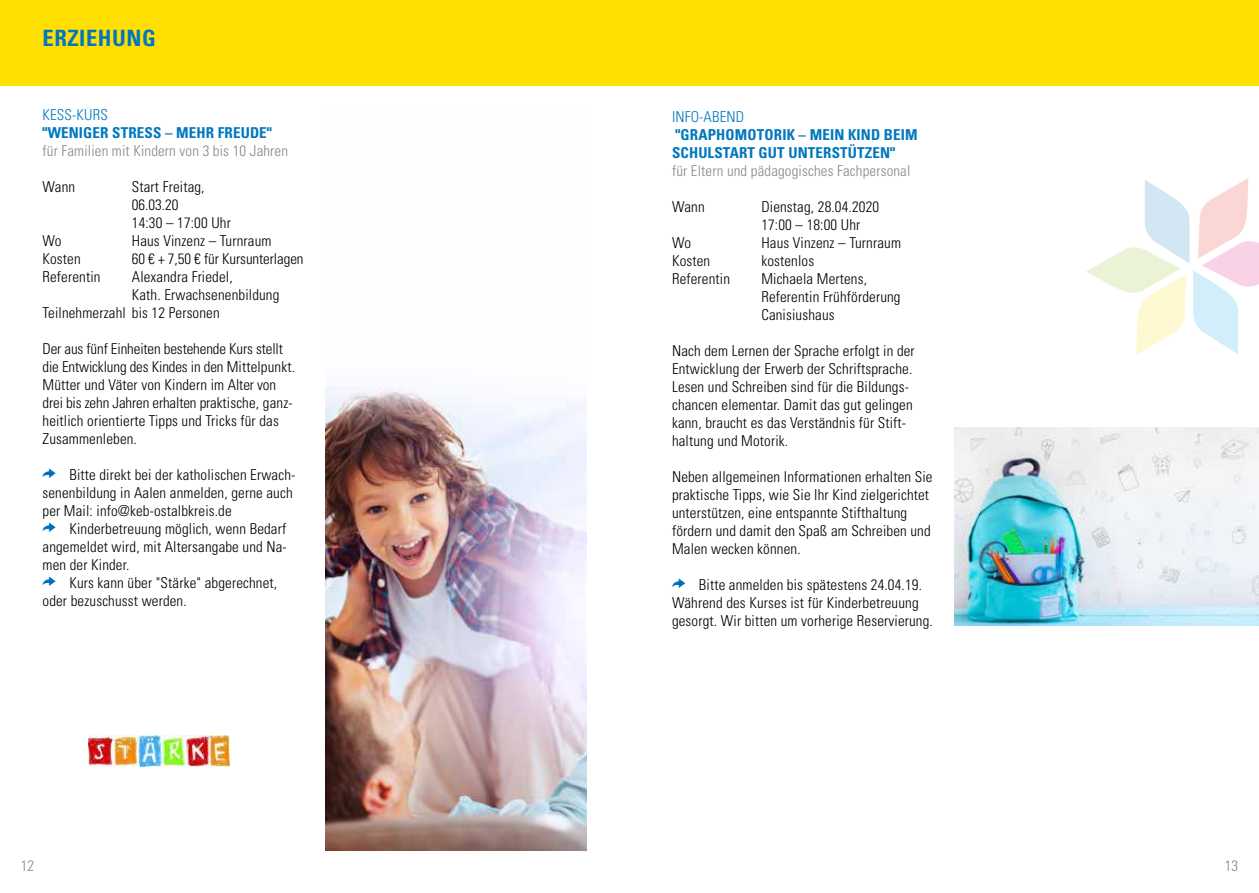
<style>
.page{position:relative;width:1259px;height:893px;background:#fff}
.page>*{position:absolute;margin:0;border:0;box-sizing:border-box;transform-origin:0 0}
.t1{font:700 condensed 22.5px "Univers LT Std";letter-spacing:.025em;color:#0077be}
.t2{font:300 condensed 15px/18px "Univers LT Std";letter-spacing:.01em;color:#000}
.t3{font:300 condensed 15px/18px "Univers LT Std";letter-spacing:-.01em;color:#000}
.t4{font:700 condensed 15px/18px "Univers LT Std";letter-spacing:.01em;color:#0077be}
.t5{font:300 condensed 15px "Univers LT Std";letter-spacing:.01em;color:#878787}
.t6{font:300 condensed 15px "Univers LT Std";letter-spacing:.01em;color:#0077be}
</style>
<div class="page">
<div style="left:0;top:0;width:629px;height:85px;background:#ffe000"></div>
<div style="left:629px;top:0;width:630px;height:85px;background:#ffe000"></div>
<img style="left:325px;top:387px;width:262px;height:463px">
<img style="left:955px;top:427px;width:304px;height:198px">
<img style="left:89px;top:736px;width:140px;height:31px">
<svg style="left:1086px;top:178px;width:173px;height:177px"></svg>
<h1 class="t1" style="left:43px;top:24px;width:115px">ERZIEHUNG</h1>
<p class="t6" style="left:43px;top:106px;width:67px">KESS-KURS</p>
<p class="t4" style="left:43px;top:124px;width:231px">"WENIGER STRESS – MEHR FREUDE"</p>
<p class="t5" style="left:43px;top:142px;width:247px">für Familien mit Kindern von 3 bis 10 Jahren</p>
<p class="t2" style="left:43px;top:178px;width:34px">Wann</p>
<p class="t2" style="left:132px;top:178px;width:101px">Start Freitag,<br>06.03.20<br>14:30 – 17:00 Uhr</p>
<p class="t2" style="left:43px;top:232px;width:21px">Wo</p>
<p class="t2" style="left:132px;top:232px;width:141px">Haus Vinzenz – Turnraum</p>
<p class="t2" style="left:43px;top:250px;width:40px">Kosten</p>
<p class="t2" style="left:132px;top:250px;width:173px">60 € + 7,50 € für Kursunterlagen</p>
<p class="t2" style="left:43px;top:268px;width:59px">Referentin</p>
<p class="t2" style="left:132px;top:268px;width:102px">Alexandra Friedel,</p>
<p class="t2" style="left:132px;top:286px;width:149px">Kath. Erwachsenenbildung</p>
<p class="t2" style="left:43px;top:304px;width:179px">Teilnehmerzahl bis 12 Personen</p>
<p class="t3" style="left:43px;top:340px;width:254px">Der aus fünf Einheiten bestehende Kurs stellt die Entwicklung des Kindes in den Mittelpunkt.<br>Mütter und Väter von Kindern im Alter von drei bis zehn Jahren erhalten praktische, ganz&shy;heitlich orientierte Tipps und Tricks für das Zusammenleben.</p>
<p class="t2" style="left:43px;top:466px;width:254px;text-indent:27px">Bitte direkt bei der katholischen Erwach&shy;senenbildung in Aalen anmelden, gerne auch per Mail: info@keb-ostalbkreis.de</p>
<p class="t2" style="left:43px;top:520px;width:246px;text-align:justify;text-indent:27px">Kinderbetreuung möglich, wenn Bedarf angemeldet wird, mit Altersangabe und Na&shy;men der Kinder.</p>
<p class="t2" style="left:43px;top:574px;width:236px;text-indent:27px">Kurs kann über "Stärke" abgerechnet, oder bezuschusst werden.</p>
<p class="t6" style="left:672px;top:107px;width:74px">INFO-ABEND</p>
<p class="t4" style="left:672px;top:125px;width:247px">"GRAPHOMOTORIK – MEIN KIND BEIM<br>SCHULSTART GUT UNTERSTÜTZEN"</p>
<p class="t5" style="left:672px;top:161px;width:240px">für Eltern und pädagogisches Fachpersonal</p>
<p class="t2" style="left:672px;top:197px;width:34px">Wann</p>
<p class="t2" style="left:761px;top:197px;width:119px">Dienstag, 28.04.2020<br>17:00 – 18:00 Uhr</p>
<p class="t2" style="left:672px;top:233px;width:21px">Wo</p>
<p class="t2" style="left:761px;top:233px;width:141px">Haus Vinzenz – Turnraum</p>
<p class="t2" style="left:672px;top:251px;width:40px">Kosten</p>
<p class="t2" style="left:761px;top:251px;width:54px">kostenlos</p>
<p class="t2" style="left:672px;top:269px;width:59px">Referentin</p>
<p class="t2" style="left:761px;top:269px;width:141px">Michaela Mertens,<br>Referentin Frühförderung<br>Canisiushaus</p>
<p class="t2" style="left:672px;top:341px;width:244px">Nach dem Lernen der Sprache erfolgt in der Entwicklung der Erwerb der Schriftsprache.<br>Lesen und Schreiben sind für die Bildungs&shy;chancen elementar. Damit das gut gelingen kann, braucht es das Verständnis für Stift&shy;haltung und Motorik.</p>
<p class="t2" style="left:672px;top:467px;width:262px">Neben allgemeinen Informationen erhalten Sie praktische Tipps, wie Sie Ihr Kind zielgerichtet unterstützen, eine entspannte Stifthaltung fördern und damit den Spaß am Schreiben und Malen wecken können.</p>
<p class="t2" style="left:672px;top:575px;width:262px;text-indent:27px">Bitte anmelden bis spätestens 24.04.19.<br>Während des Kurses ist für Kinderbetreuung gesorgt. Wir bitten um vorherige Reservierung.</p>
<p class="t5" style="left:21px;top:856px;width:15px">12</p>
<p class="t5" style="left:1224px;top:856px;width:15px">13</p>
</div>
